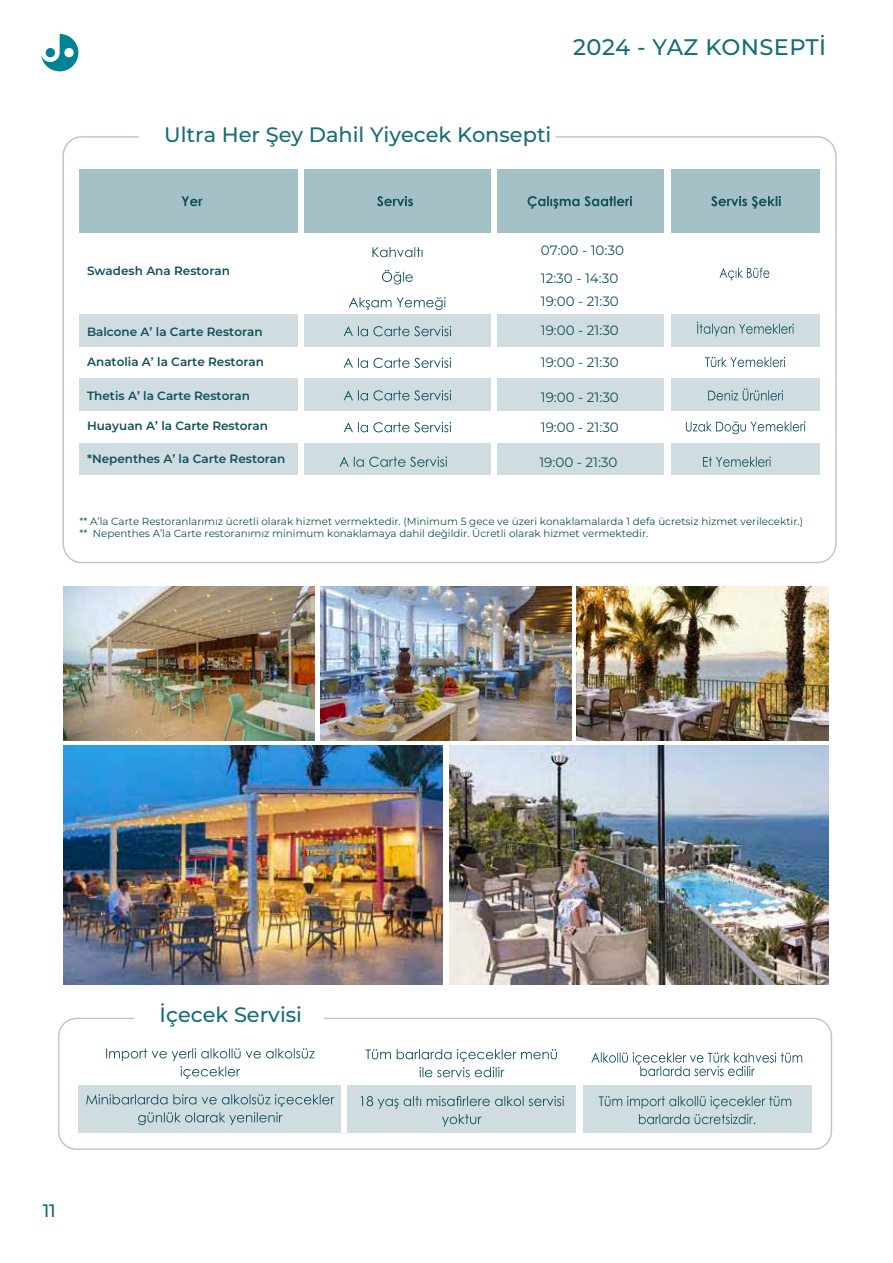
<style>
.page{position:relative;width:893px;height:1263px;background:#fff}
.page>*{position:absolute;margin:0;border:0;box-sizing:border-box;transform-origin:0 0}
.t1{font:500 22.5px "Montserrat";letter-spacing:.02em;color:#156d79}
.t2{font:500 20.85px "Montserrat";color:#156d79}
.t3{font:500 18px "Montserrat";color:#156d79}
.t4{font:13.5px/27.5px "Montserrat";color:#11515a}
.t5{font:600 12px "Montserrat";color:#11515a}
.t6{font:10.35px/12.3px "Montserrat";color:#11515a}
</style>
<div class="page">
<div style="left:58px;top:1018px;width:774px;height:132px;border:2px solid #c1c6cd;border-radius:18px"></div>
<div style="left:79px;top:1085px;width:262px;height:47px;background:#cfdde0"></div>
<div style="left:348px;top:1085px;width:228px;height:47px;background:#cfdde0"></div>
<div style="left:583px;top:1085px;width:228px;height:47px;background:#cfdde0"></div>
<svg style="left:365px;top:1049px;width:192px;height:28px"></svg>
<svg style="left:361px;top:1096px;width:203px;height:12px"></svg>
<svg style="left:442px;top:1114px;width:40px;height:12px"></svg>
<svg style="left:591px;top:1052px;width:211px;height:24px"></svg>
<svg style="left:599px;top:1096px;width:192px;height:28px"></svg>
<svg style="left:106px;top:1048px;width:209px;height:31px"></svg>
<svg style="left:86px;top:1094px;width:249px;height:31px"></svg>
<img style="left:450px;top:746px;width:378px;height:238px">
<img style="left:63px;top:746px;width:379px;height:238px">
<svg style="left:41px;top:34px;width:37px;height:37px"></svg>
<div style="left:79px;top:315px;width:219px;height:32px;background:#cfdde0"></div>
<div style="left:79px;top:379px;width:219px;height:32px;background:#cfdde0"></div>
<div style="left:79px;top:443px;width:219px;height:32px;background:#cfdde0"></div>
<div style="left:304px;top:315px;width:187px;height:32px;background:#cfdde0"></div>
<div style="left:304px;top:379px;width:187px;height:32px;background:#cfdde0"></div>
<div style="left:304px;top:443px;width:187px;height:32px;background:#cfdde0"></div>
<div style="left:498px;top:315px;width:166px;height:32px;background:#cfdde0"></div>
<div style="left:498px;top:379px;width:166px;height:32px;background:#cfdde0"></div>
<div style="left:498px;top:443px;width:166px;height:32px;background:#cfdde0"></div>
<div style="left:671px;top:315px;width:149px;height:32px;background:#cfdde0"></div>
<div style="left:671px;top:379px;width:149px;height:32px;background:#cfdde0"></div>
<div style="left:671px;top:443px;width:149px;height:32px;background:#cfdde0"></div>
<div style="left:304px;top:169px;width:187px;height:64px;background:#a3c1c6"></div>
<div style="left:79px;top:169px;width:219px;height:64px;background:#a3c1c6"></div>
<div style="left:498px;top:169px;width:166px;height:64px;background:#a3c1c6"></div>
<div style="left:671px;top:169px;width:149px;height:64px;background:#a3c1c6"></div>
<svg style="left:377px;top:196px;width:36px;height:10px"></svg>
<svg style="left:182px;top:196px;width:20px;height:10px"></svg>
<svg style="left:528px;top:196px;width:104px;height:13px"></svg>
<svg style="left:711px;top:196px;width:70px;height:13px"></svg>
<svg style="left:344px;top:326px;width:107px;height:10px"></svg>
<svg style="left:344px;top:358px;width:107px;height:10px"></svg>
<svg style="left:344px;top:390px;width:107px;height:10px"></svg>
<svg style="left:344px;top:422px;width:107px;height:10px"></svg>
<svg style="left:339px;top:456px;width:108px;height:11px"></svg>
<svg style="left:719px;top:268px;width:50px;height:12px"></svg>
<svg style="left:697px;top:322px;width:97px;height:14px"></svg>
<svg style="left:705px;top:357px;width:80px;height:10px"></svg>
<svg style="left:686px;top:421px;width:119px;height:13px"></svg>
<svg style="left:703px;top:456px;width:68px;height:11px"></svg>
<svg style="left:708px;top:388px;width:75px;height:13px"></svg>
<div style="left:62px;top:136px;width:775px;height:427px;border:2px solid #c1c6cd;border-radius:19px"></div>
<svg style="left:372px;top:247px;width:50px;height:10px"></svg>
<svg style="left:382px;top:270px;width:31px;height:15px"></svg>
<svg style="left:349px;top:297px;width:97px;height:13px"></svg>
<img style="left:577px;top:587px;width:251px;height:153px">
<img style="left:64px;top:587px;width:251px;height:153px">
<img style="left:320px;top:587px;width:251px;height:153px">
<h1 class="t1" style="left:573px;top:32px;width:254px">2024 - YAZ KONSEPTİ</h1>
<h2 class="t2" style="left:164px;top:120px;width:389px">Ultra Her Şey Dahil Yiyecek Konsepti</h2>
<p class="t5" style="left:87px;top:262px;width:144px">Swadesh Ana Restoran</p>
<p class="t5" style="left:87px;top:324px;width:177px">Balcone A’ la Carte Restoran</p>
<p class="t5" style="left:87px;top:353px;width:178px">Anatolia A’ la Carte Restoran</p>
<p class="t5" style="left:87px;top:387px;width:164px">Thetis A’ la Carte Restoran</p>
<p class="t5" style="left:87px;top:417px;width:183px">Huayuan A’ la Carte Restoran</p>
<p class="t5" style="left:87px;top:450px;width:200px">*Nepenthes A’ la Carte Restoran</p>
<h3 class="t4" style="left:541px;top:236px;width:85px">07:00 - 10:30<br>12:30 - 14:30</h3>
<h3 class="t4" style="left:541px;top:287px;width:80px">19:00 - 21:30</h3>
<h3 class="t4" style="left:541px;top:316px;width:80px">19:00 - 21:30</h3>
<h3 class="t4" style="left:541px;top:348px;width:80px">19:00 - 21:30</h3>
<h3 class="t4" style="left:541px;top:383px;width:80px">19:00 - 21:30</h3>
<h3 class="t4" style="left:541px;top:413px;width:80px">19:00 - 21:30</h3>
<h3 class="t4" style="left:539px;top:448px;width:80px">19:00 - 21:30</h3>
<p class="t6" style="left:79px;top:515px;width:725px">** A’la Carte Restoranlarımız ücretli olarak hizmet vermektedir. (Minimum 5 gece ve üzeri konaklamalarda 1 defa ücretsiz hizmet verilecektir.) ** Nepenthes A’la Carte restoranımız minimum konaklamaya dahil değildir. Ücretli olarak hizmet vermektedir.</p>
<h3 class="t3" style="left:43px;top:1197px;width:15px">11</h3>
<h2 class="t2" style="left:160px;top:1000px;width:144px">İçecek Servisi</h2>
</div>
